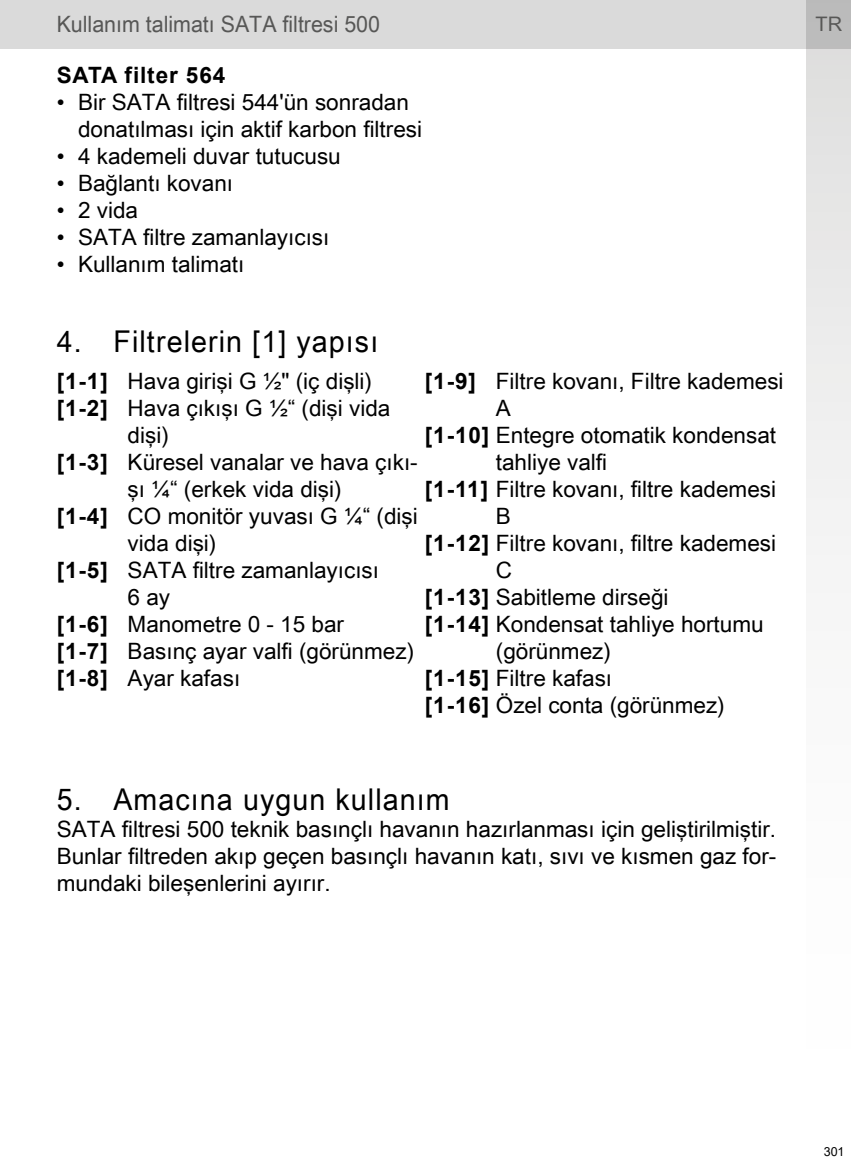
<style>
.page{position:relative;width:851px;height:1170px;background:#fff}
.page>*{position:absolute;margin:0;border:0;box-sizing:border-box;transform-origin:0 0}
.t1{font:30px "Arial Unicode MS";letter-spacing:.04em;color:#000;scale:.95 1}
.t2{font:22.5px/27px "Arial Unicode MS";color:#000}
.t3{font:22.5px "Arial Unicode MS";color:#575756;scale:.95 1}
.t4{font:700 22.5px "Arial";letter-spacing:.04em;color:#000}
.t5{font:20px "Arial Unicode MS";color:#575756}
.t6{font:12.5px "Arial";color:#000}
.s1{font-family:"Arial";font-weight:700}
</style>
<div class="page">
<div style="left:0;top:0;width:850px;height:49px;background:#dadada"></div>
<svg style="left:806px;top:0;width:44px;height:555px"></svg>
<p class="t3" style="left:57px;top:8px;width:342px">Kullanım talimatı SATA filtresi 500</p>
<p class="t5" style="left:815px;top:10px;width:28px">TR</p>
<p class="t4" style="left:57px;top:59px;width:170px">SATA filter 564</p>
<p class="t2" style="left:78px;top:88px;width:345px;text-indent:-21px">• Bir SATA filtresi 544'ün sonradan donatılması için aktif karbon filtresi</p>
<p class="t2" style="left:57px;top:142px;width:285px">• 4 kademeli duvar tutucusu</p>
<p class="t2" style="left:57px;top:169px;width:178px">• Bağlantı kovanı</p>
<p class="t2" style="left:57px;top:196px;width:83px">• 2 vida</p>
<p class="t2" style="left:57px;top:223px;width:274px">• SATA filtre zamanlayıcısı</p>
<p class="t2" style="left:57px;top:250px;width:189px">• Kullanım talimatı</p>
<h1 class="t1" style="left:57px;top:320px;width:340px">4. Filtrelerin [1] yapısı</h1>
<p class="t2" style="left:57px;top:367px;width:317px"><span class="s1">[1-1]</span> Hava girişi G ½" (iç dişli)</p>
<p class="t2" style="left:57px;top:394px;width:335px"><span class="s1">[1-2]</span> Hava çıkışı G ½“ (dişi vida</p>
<p class="t2" style="left:128px;top:421px;width:43px">dişi)</p>
<p class="t2" style="left:57px;top:448px;width:362px"><span class="s1">[1-3]</span> Küresel vanalar ve hava çıkı-</p>
<p class="t2" style="left:128px;top:475px;width:215px">şı ¼“ (erkek vida dişi)</p>
<p class="t2" style="left:57px;top:502px;width:362px"><span class="s1">[1-4]</span> CO monitör yuvası G ¼“ (dişi</p>
<p class="t2" style="left:128px;top:529px;width:90px">vida dişi)</p>
<p class="t2" style="left:57px;top:556px;width:324px"><span class="s1">[1-5]</span> SATA filtre zamanlayıcısı</p>
<p class="t2" style="left:128px;top:583px;width:44px">6 ay</p>
<p class="t2" style="left:57px;top:610px;width:289px"><span class="s1">[1-6]</span> Manometre 0 - 15 bar</p>
<p class="t2" style="left:57px;top:637px;width:359px"><span class="s1">[1-7]</span> Basınç ayar valfi (görünmez)</p>
<p class="t2" style="left:57px;top:664px;width:185px"><span class="s1">[1-8]</span> Ayar kafası</p>
<p class="t2" style="left:425px;top:366px;width:360px"><span class="s1">[1-9]</span> Filtre kovanı, Filtre kademesi</p>
<p class="t2" style="left:495px;top:393px;width:17px">A</p>
<p class="t2" style="left:425px;top:420px;width:353px"><span class="s1">[1-10]</span> Entegre otomatik kondensat</p>
<p class="t2" style="left:495px;top:447px;width:113px">tahliye valfi</p>
<p class="t2" style="left:425px;top:474px;width:352px"><span class="s1">[1-11]</span> Filtre kovanı, filtre kademesi</p>
<p class="t2" style="left:495px;top:501px;width:17px">B</p>
<p class="t2" style="left:425px;top:528px;width:352px"><span class="s1">[1-12]</span> Filtre kovanı, filtre kademesi</p>
<p class="t2" style="left:495px;top:555px;width:18px">C</p>
<p class="t2" style="left:425px;top:582px;width:245px"><span class="s1">[1-13]</span> Sabitleme dirseği</p>
<p class="t2" style="left:425px;top:609px;width:340px"><span class="s1">[1-14]</span> Kondensat tahliye hortumu</p>
<p class="t2" style="left:495px;top:636px;width:117px">(görünmez)</p>
<p class="t2" style="left:425px;top:663px;width:189px"><span class="s1">[1-15]</span> Filtre kafası</p>
<p class="t2" style="left:425px;top:690px;width:301px"><span class="s1">[1-16]</span> Özel conta (görünmez)</p>
<h1 class="t1" style="left:57px;top:777px;width:415px">5. Amacına uygun kullanım</h1>
<p class="t2" style="left:57px;top:814px;width:721px;text-align:justify">SATA filtresi 500 teknik basınçlı havanın hazırlanması için geliştirilmiştir.<br>Bunlar filtreden akıp geçen basınçlı havanın katı, sıvı ve kısmen gaz for&shy;mundaki bileşenlerini ayırır.</p>
<p class="t6" style="left:823px;top:1143px;width:22px">301</p>
</div>
